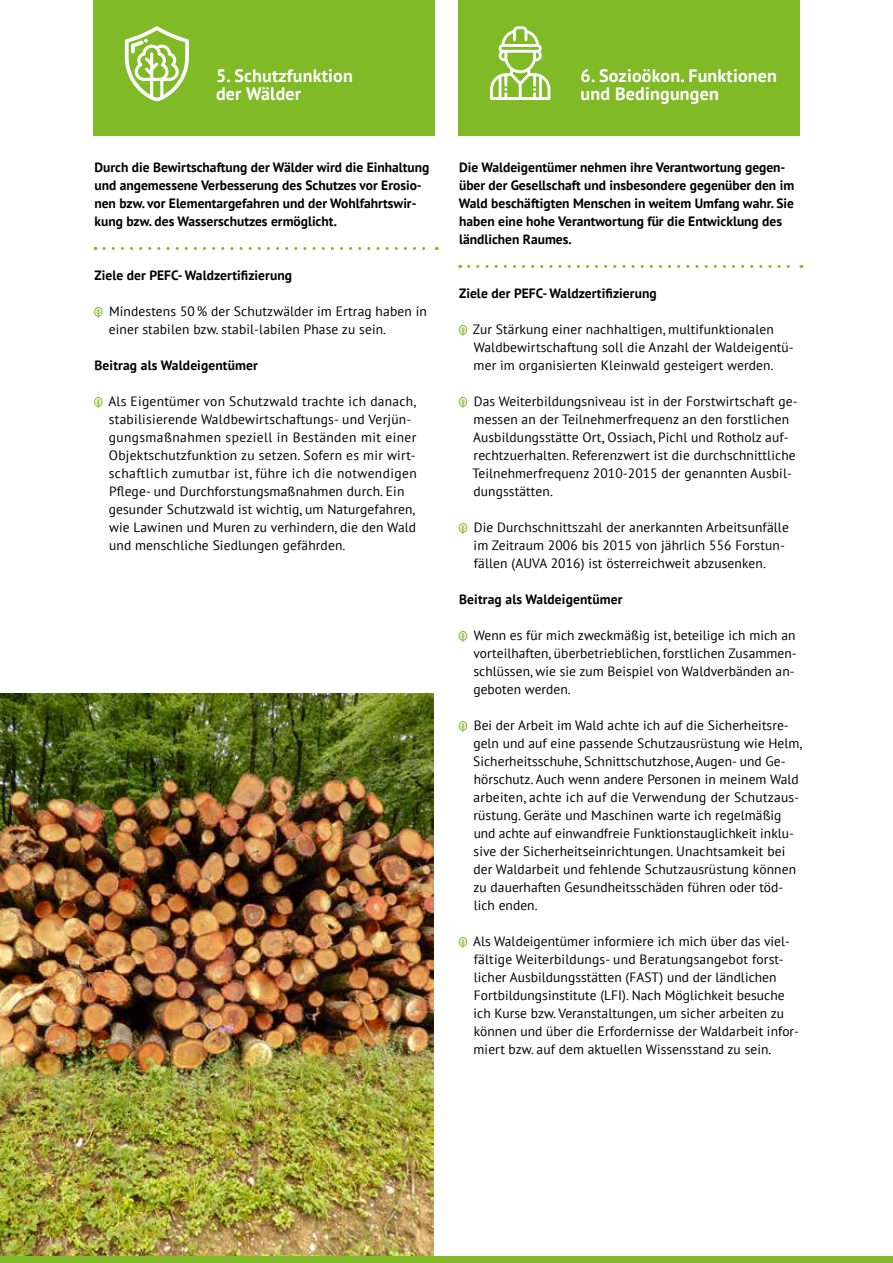
<style>
.page{position:relative;width:893px;height:1263px;background:#fff}
.page>*{position:absolute;margin:0;border:0;box-sizing:border-box;transform-origin:0 0}
.t1{font:700 18px/18px "PT Sans";letter-spacing:.01em;color:#fff}
.t2{font:13.5px/18px "PT Sans";letter-spacing:.01em;color:#000}
.t3{font:700 13.5px/18px "PT Sans";color:#000}
.t4{font:700 13.5px "PT Sans";color:#80ba27}
</style>
<div class="page">
<div style="left:94px;top:0;width:341px;height:136px;background:#80ba27"></div>
<div style="left:458px;top:0;width:341px;height:136px;background:#80ba27"></div>
<img style="left:0;top:694px;width:434px;height:562px">
<svg style="left:125px;top:26px;width:64px;height:75px"></svg>
<svg style="left:490px;top:26px;width:60px;height:74px"></svg>
<svg style="left:104px;top:247px;width:333px;height:3px"></svg>
<svg style="left:469px;top:265px;width:333px;height:3px"></svg>
<div style="left:0;top:1256px;width:893px;height:7px;background:#80ba27"></div>
<h1 class="t1" style="left:216px;top:66px;width:138px">5. Schutzfunktion der Wälder</h1>
<h1 class="t1" style="left:581px;top:66px;width:198px">6. Sozioökon. Funktionen und Bedingungen</h1>
<p class="t3" style="left:94px;top:158px;width:337px">Durch die Bewirtschaftung der Wälder wird die Einhaltung und angemessene Verbesserung des Schutzes vor Erosio&shy;nen bzw. vor Elementargefahren und der Wohlfahrtswir&shy;kung bzw. des Wasserschutzes ermöglicht.</p>
<p class="t3" style="left:94px;top:266px;width:199px">Ziele der PEFC- Waldzertifizierung</p>
<p class="t2" style="left:109px;top:302px;width:320px">Mindestens 50% der Schutzwälder im Ertrag haben in einer stabilen bzw. stabil-labilen Phase zu sein.</p>
<p class="t3" style="left:95px;top:356px;width:165px">Beitrag als Waldeigentümer</p>
<p class="t2" style="left:108px;top:392px;width:310px">Als Eigentümer von Schutzwald trachte ich danach, stabilisierende Waldbewirtschaftungs- und Verjün&shy;gungsmaßnahmen speziell in Beständen mit einer Objektschutzfunktion zu setzen. Sofern es mir wirt&shy;schaftlich zumutbar ist, führe ich die notwendigen Pflege- und Durchforstungsmaßnahmen durch. Ein gesunder Schutzwald ist wichtig, um Naturgefahren, wie Lawinen und Muren zu verhindern, die den Wald und menschliche Siedlungen gefährden.</p>
<p class="t3" style="left:459px;top:158px;width:337px">Die Waldeigentümer nehmen ihre Verantwortung gegen&shy;über der Gesellschaft und insbesondere gegenüber den im Wald beschäftigten Menschen in weitem Umfang wahr. Sie haben eine hohe Verantwortung für die Entwicklung des ländlichen Raumes.</p>
<p class="t3" style="left:459px;top:284px;width:199px">Ziele der PEFC- Waldzertifizierung</p>
<p class="t2" style="left:473px;top:320px;width:322px">Zur Stärkung einer nachhaltigen, multifunktionalen<br>Waldbewirtschaftung soll die Anzahl der Waldeigentü&shy;mer im organisierten Kleinwald gesteigert werden.</p>
<p class="t2" style="left:472px;top:392px;width:327px">Das Weiterbildungsniveau ist in der Forstwirtschaft ge&shy;messen an der Teilnehmerfrequenz an den forstlichen Ausbildungsstätte Ort, Ossiach, Pichl und Rotholz auf&shy;rechtzuerhalten. Referenzwert ist die durchschnittliche Teilnehmerfrequenz 2010-2015 der genannten Ausbil&shy;dungsstätten.</p>
<p class="t2" style="left:474px;top:518px;width:317px">Die Durchschnittszahl der anerkannten Arbeitsunfälle im Zeitraum 2006 bis 2015 von jährlich 556 Forstun&shy;fällen (AUVA 2016) ist österreichweit abzusenken.</p>
<p class="t3" style="left:459px;top:590px;width:165px">Beitrag als Waldeigentümer</p>
<p class="t2" style="left:473px;top:626px;width:325px">Wenn es für mich zweckmäßig ist, beteilige ich mich an vorteilhaften, überbetrieblichen, forstlichen Zusammen&shy;schlüssen, wie sie zum Beispiel von Waldverbänden an&shy;geboten werden.</p>
<p class="t2" style="left:473px;top:716px;width:330px">Bei der Arbeit im Wald achte ich auf die Sicherheitsre&shy;geln und auf eine passende Schutzausrüstung wie Helm, Sicherheitsschuhe, Schnittschutzhose, Augen- und Ge&shy;hörschutz. Auch wenn andere Personen in meinem Wald arbeiten, achte ich auf die Verwendung der Schutzaus&shy;rüstung. Geräte und Maschinen warte ich regelmäßig und achte auf einwandfreie Funktionstauglichkeit inklu&shy;sive der Sicherheitseinrichtungen. Unachtsamkeit bei der Waldarbeit und fehlende Schutzausrüstung können zu dauerhaften Gesundheitsschäden führen oder töd&shy;lich enden.</p>
<p class="t2" style="left:473px;top:932px;width:328px">Als Waldeigentümer informiere ich mich über das viel&shy;fältige Weiterbildungs- und Beratungsangebot forst&shy;licher Ausbildungsstätten (FAST) und der ländlichen Fortbildungsinstitute (LFI). Nach Möglichkeit besuche ich Kurse bzw. Veranstaltungen, um sicher arbeiten zu können und über die Erfordernisse der Waldarbeit infor&shy;miert bzw. auf dem aktuellen Wissensstand zu sein.</p>
<p class="t4" style="left:28px;top:1231px;width:9px">6</p>
</div>
